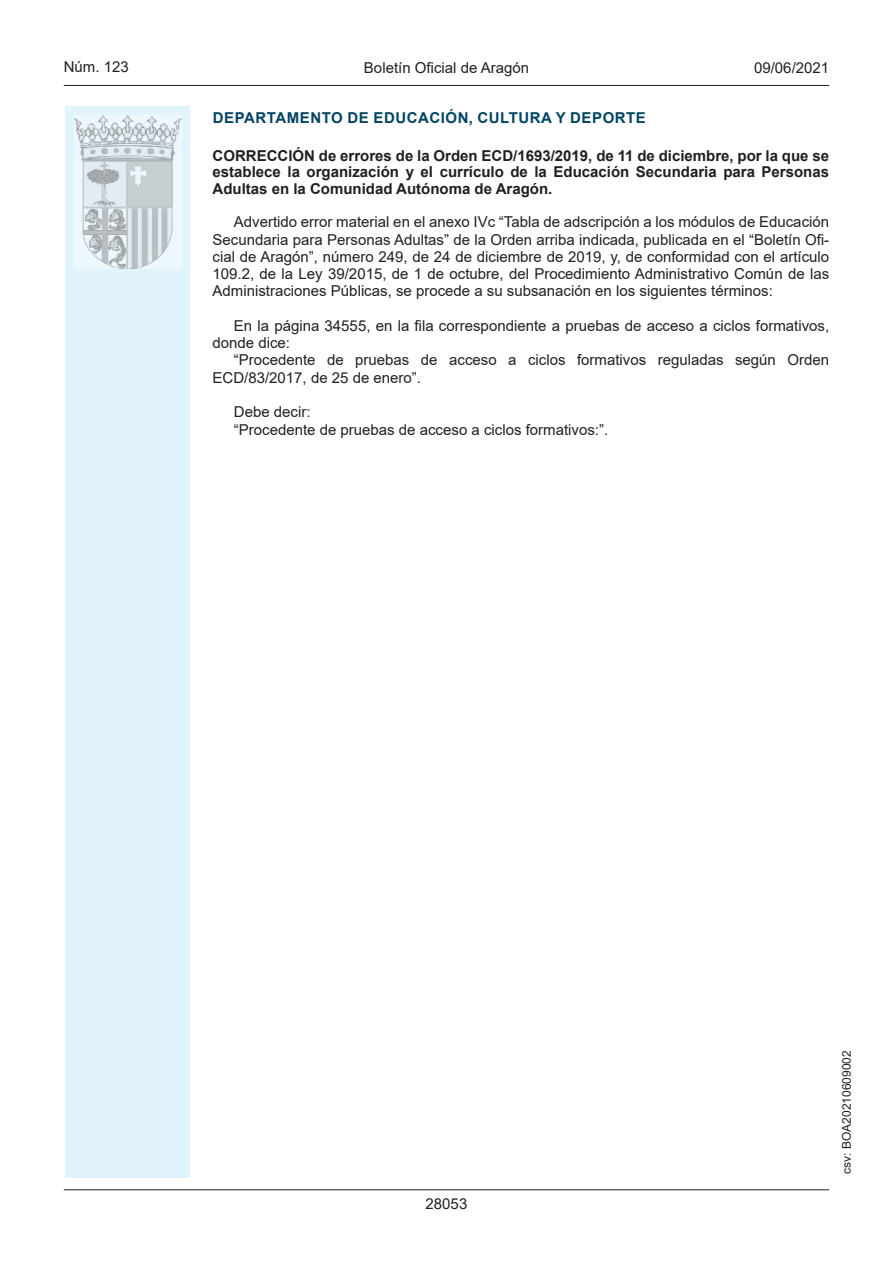
<style>
.page{position:relative;width:893px;height:1263px;background:#fff}
.page>*{position:absolute;margin:0;border:0;box-sizing:border-box;transform-origin:0 0}
.inicio_de_parrafo{font:15px/17.2px "Arial";color:#231f20}
.Titulo_text{font:700 15px/16.5px "Arial";color:#231f20;text-align:justify}
.emisor_text{font:700 15px "Arial";letter-spacing:.035em;color:#004462}
.estilo_head-c{font:15px "Arial";color:#231f20}
.estilo_head-d{font:15px "Arial MT2";color:#231f20}
.estilo_head-i{font:15px "Arial MT2";color:#231f20}
.numero_pagina{font:15px "Arial MT2";color:#231f20}
.estilo_head-i-2{font:12px "Arial MT2";color:#231f20}
</style>
<div class="page">
<div style="left:65px;top:106px;width:125px;height:1072px;background:#e1f4fc"></div>
<img style="left:75px;top:115px;width:106px;height:153px">
<hr style="left:64px;top:85px;width:765px;height:1px;background:#231f20">
<hr style="left:64px;top:1189px;width:765px;height:1px;background:#231f20">
<p class="estilo_head-i" style="left:64px;top:57px;width:67px">Núm. 123</p>
<p class="estilo_head-c" style="left:364px;top:57px;width:167px">Boletín Oficial de Aragón</p>
<p class="estilo_head-d" style="left:754px;top:57px;width:77px">09/06/2021</p>
<h5 class="emisor_text" style="left:213px;top:107px;width:435px">DEPARTAMENTO DE EDUCACIÓN, CULTURA Y DEPORTE</h5>
<p class="Titulo_text" style="left:213px;top:147px;width:618px">CORRECCIÓN de errores de la Orden ECD/1693/2019, de 11 de diciembre, por la que se establece la organización y el currículo de la Educación Secundaria para Personas Adultas en la Comunidad Autónoma de Aragón.</p>
<p class="inicio_de_parrafo" style="left:213px;top:213px;width:618px;text-align:justify;text-indent:21px">Advertido error material en el anexo IVc “Tabla de adscripción a los módulos de Educación Secundaria para Personas Adultas” de la Orden arriba indicada, publicada en el “Boletín Ofi&shy;cial de Aragón”, número 249, de 24 de diciembre de 2019, y, de conformidad con el artículo 109.2, de la Ley 39/2015, de 1 de octubre, del Procedimiento Administrativo Común de las Administraciones Públicas, se procede a su subsanación en los siguientes términos:</p>
<p class="inicio_de_parrafo" style="left:213px;top:317px;width:618px;text-indent:21px">En la página 34555, en la fila correspondiente a pruebas de acceso a ciclos formativos, donde dice:</p>
<p class="inicio_de_parrafo" style="left:213px;top:351px;width:618px;text-indent:21px">“Procedente de pruebas de acceso a ciclos formativos reguladas según Orden<br>ECD/83/2017, de 25 de enero”.</p>
<p class="inicio_de_parrafo" style="left:234px;top:403px;width:78px">Debe decir:</p>
<p class="inicio_de_parrafo" style="left:234px;top:421px;width:376px">“Procedente de pruebas de acceso a ciclos formativos:”.</p>
<p class="numero_pagina" style="left:426px;top:1193px;width:43px">28053</p>
<p class="estilo_head-i-2" style="left:838px;top:1174px;width:125px;rotate:-90deg">csv: BOA20210609002</p>
</div>
